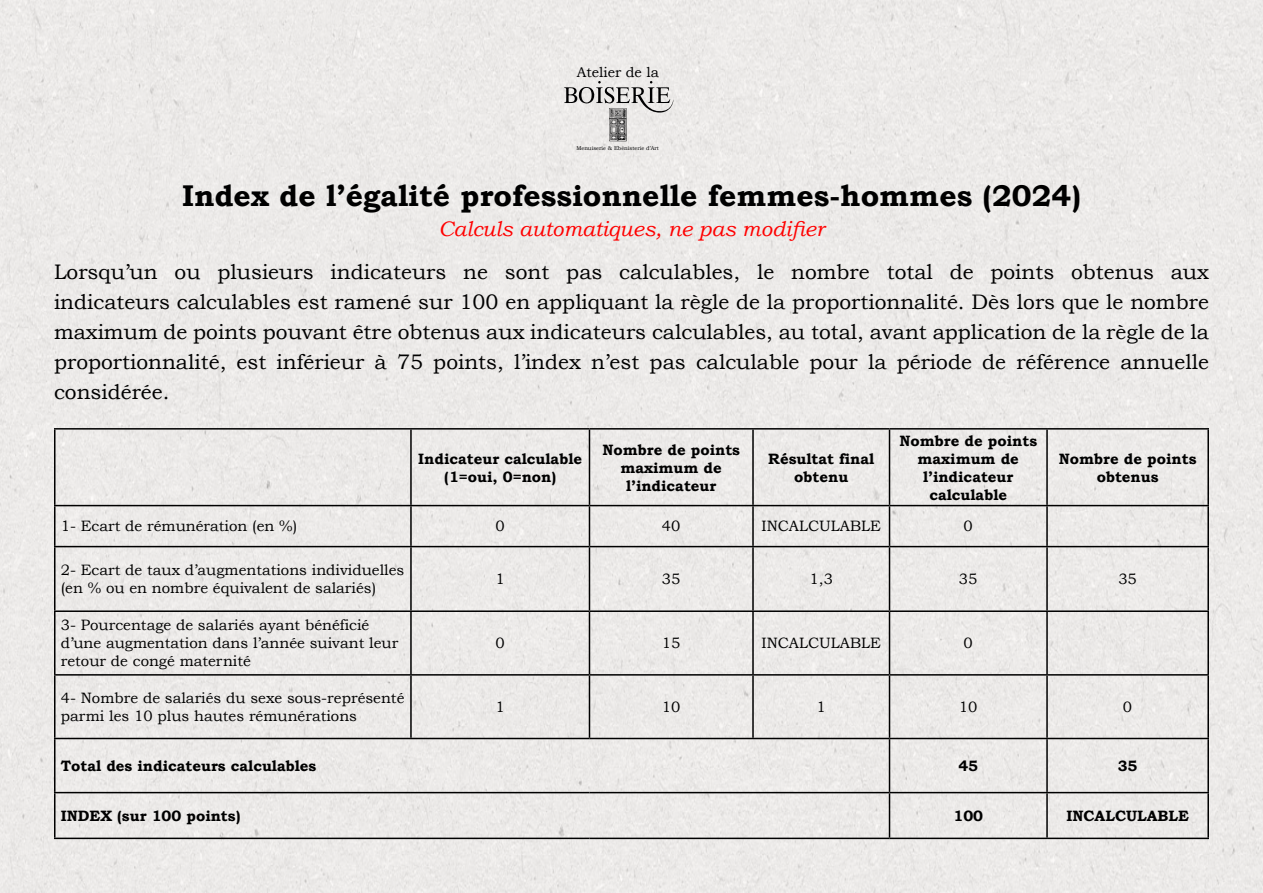
<style>
.page{position:relative;width:1263px;height:893px;background:#eceae8}
.page>*{position:absolute;margin:0;border:0;box-sizing:border-box;transform-origin:0 0}
.t1{font:700 30px "Bookman Old Style";color:#000}
.t2{font:21px/30px "Bookman Old Style";color:#000;text-align:justify}
.t3{font:italic 21px "Bookman Old Style";color:#f00}
.t4{font:15px/18px "Bookman Old Style";color:#000}
.t5{font:700 15px "Bookman Old Style";color:#000}
.t6{font:14.1px "Bookman Old Style";color:#000001}
.t7{font:5.55px "Bookman Old Style";color:#000001}
</style>
<div class="page">
<svg style="left:564px;top:81px;width:109px;height:60px;background:#cccac9"></svg>
<hr style="left:54px;top:428px;width:357px;height:2px;background:#000">
<hr style="left:54px;top:430px;width:2px;height:75px;background:#000">
<hr style="left:411px;top:428px;width:178px;height:2px;background:#000">
<hr style="left:410px;top:430px;width:2px;height:75px;background:#000">
<hr style="left:589px;top:428px;width:164px;height:2px;background:#000">
<hr style="left:589px;top:430px;width:1px;height:75px;background:#000">
<hr style="left:753px;top:428px;width:136px;height:2px;background:#000">
<hr style="left:752px;top:430px;width:2px;height:75px;background:#000">
<hr style="left:889px;top:428px;width:158px;height:2px;background:#000">
<hr style="left:889px;top:430px;width:1px;height:75px;background:#000">
<hr style="left:1047px;top:428px;width:162px;height:2px;background:#000">
<hr style="left:1046px;top:430px;width:2px;height:75px;background:#000">
<hr style="left:1207px;top:430px;width:2px;height:75px;background:#000">
<hr style="left:54px;top:505px;width:357px;height:1px;background:#000">
<hr style="left:54px;top:506px;width:2px;height:40px;background:#000">
<hr style="left:411px;top:505px;width:178px;height:1px;background:#000">
<hr style="left:410px;top:506px;width:2px;height:40px;background:#000">
<hr style="left:589px;top:505px;width:164px;height:1px;background:#000">
<hr style="left:589px;top:506px;width:1px;height:40px;background:#000">
<hr style="left:753px;top:505px;width:136px;height:1px;background:#000">
<hr style="left:752px;top:506px;width:2px;height:40px;background:#000">
<hr style="left:889px;top:505px;width:158px;height:1px;background:#000">
<hr style="left:889px;top:506px;width:1px;height:40px;background:#000">
<hr style="left:1047px;top:505px;width:162px;height:1px;background:#000">
<hr style="left:1046px;top:506px;width:2px;height:40px;background:#000">
<hr style="left:1207px;top:506px;width:2px;height:40px;background:#000">
<hr style="left:54px;top:546px;width:357px;height:1px;background:#000">
<hr style="left:54px;top:547px;width:2px;height:63px;background:#000">
<hr style="left:411px;top:546px;width:178px;height:1px;background:#000">
<hr style="left:410px;top:547px;width:2px;height:63px;background:#000">
<hr style="left:589px;top:546px;width:164px;height:1px;background:#000">
<hr style="left:589px;top:547px;width:1px;height:63px;background:#000">
<hr style="left:753px;top:546px;width:136px;height:1px;background:#000">
<hr style="left:752px;top:547px;width:2px;height:63px;background:#000">
<hr style="left:889px;top:546px;width:158px;height:1px;background:#000">
<hr style="left:889px;top:547px;width:1px;height:63px;background:#000">
<hr style="left:1047px;top:546px;width:162px;height:1px;background:#000">
<hr style="left:1046px;top:547px;width:2px;height:63px;background:#000">
<hr style="left:1207px;top:547px;width:2px;height:63px;background:#000">
<hr style="left:54px;top:610px;width:357px;height:2px;background:#000">
<hr style="left:54px;top:612px;width:2px;height:62px;background:#000">
<hr style="left:411px;top:610px;width:178px;height:2px;background:#000">
<hr style="left:410px;top:612px;width:2px;height:62px;background:#000">
<hr style="left:589px;top:610px;width:164px;height:2px;background:#000">
<hr style="left:589px;top:612px;width:1px;height:62px;background:#000">
<hr style="left:753px;top:610px;width:136px;height:2px;background:#000">
<hr style="left:752px;top:612px;width:2px;height:62px;background:#000">
<hr style="left:889px;top:610px;width:158px;height:2px;background:#000">
<hr style="left:889px;top:612px;width:1px;height:62px;background:#000">
<hr style="left:1047px;top:610px;width:162px;height:2px;background:#000">
<hr style="left:1046px;top:612px;width:2px;height:62px;background:#000">
<hr style="left:1207px;top:612px;width:2px;height:62px;background:#000">
<hr style="left:54px;top:674px;width:357px;height:2px;background:#000">
<hr style="left:54px;top:676px;width:2px;height:62px;background:#000">
<hr style="left:411px;top:674px;width:178px;height:2px;background:#000">
<hr style="left:410px;top:676px;width:2px;height:62px;background:#000">
<hr style="left:589px;top:674px;width:164px;height:2px;background:#000">
<hr style="left:589px;top:676px;width:1px;height:62px;background:#000">
<hr style="left:753px;top:674px;width:136px;height:2px;background:#000">
<hr style="left:752px;top:676px;width:2px;height:62px;background:#000">
<hr style="left:889px;top:674px;width:158px;height:2px;background:#000">
<hr style="left:889px;top:676px;width:1px;height:62px;background:#000">
<hr style="left:1047px;top:674px;width:162px;height:2px;background:#000">
<hr style="left:1046px;top:676px;width:2px;height:62px;background:#000">
<hr style="left:1207px;top:676px;width:2px;height:62px;background:#000">
<hr style="left:54px;top:738px;width:357px;height:1px;background:#000">
<hr style="left:54px;top:739px;width:2px;height:53px;background:#000">
<hr style="left:411px;top:738px;width:178px;height:1px;background:#000">
<hr style="left:589px;top:738px;width:164px;height:1px;background:#000">
<hr style="left:753px;top:738px;width:136px;height:1px;background:#000">
<hr style="left:889px;top:738px;width:158px;height:1px;background:#000">
<hr style="left:889px;top:739px;width:1px;height:53px;background:#000">
<hr style="left:1047px;top:738px;width:162px;height:1px;background:#000">
<hr style="left:1046px;top:739px;width:2px;height:53px;background:#000">
<hr style="left:1207px;top:739px;width:2px;height:53px;background:#000">
<hr style="left:54px;top:792px;width:357px;height:1px;background:#000">
<hr style="left:54px;top:793px;width:2px;height:45px;background:#000">
<hr style="left:411px;top:792px;width:178px;height:1px;background:#000">
<hr style="left:589px;top:792px;width:164px;height:1px;background:#000">
<hr style="left:753px;top:792px;width:136px;height:1px;background:#000">
<hr style="left:889px;top:792px;width:158px;height:1px;background:#000">
<hr style="left:889px;top:793px;width:1px;height:45px;background:#000">
<hr style="left:1047px;top:792px;width:162px;height:1px;background:#000">
<hr style="left:1046px;top:793px;width:2px;height:45px;background:#000">
<hr style="left:1207px;top:793px;width:2px;height:45px;background:#000">
<hr style="left:54px;top:838px;width:357px;height:1px;background:#000">
<hr style="left:411px;top:838px;width:178px;height:1px;background:#000">
<hr style="left:589px;top:838px;width:164px;height:1px;background:#000">
<hr style="left:753px;top:838px;width:136px;height:1px;background:#000">
<hr style="left:889px;top:838px;width:158px;height:1px;background:#000">
<hr style="left:1047px;top:838px;width:162px;height:1px;background:#000">
<p class="t6" style="left:577px;top:63px;width:84px">Atelier de la</p>
<p class="t7" style="left:576px;top:145px;width:84px">Menuiserie &amp; Ebénisterie d’Art</p>
<p class="t1" style="left:182px;top:178px;width:900px">Index de l’égalité professionnelle femmes-hommes (2024)</p>
<p class="t3" style="left:438px;top:215px;width:387px">Calculs automatiques, ne pas modifier</p>
<p class="t2" style="left:54px;top:257px;width:1156px">Lorsqu’un ou plusieurs indicateurs ne sont pas calculables, le nombre total de points obtenus aux indicateurs calculables est ramené sur 100 en appliquant la règle de la proportionnalité. Dès lors que le nombre maximum de points pouvant être obtenus aux indicateurs calculables, au total, avant application de la règle de la proportionnalité, est inférieur à 75 points, l’index n’est pas calculable pour la période de référence annuelle considérée.</p>
<p class="t5" style="left:418px;top:449px;width:165px">Indicateur calculable</p>
<p class="t5" style="left:444px;top:467px;width:113px">(1=oui, 0=non)</p>
<p class="t5" style="left:602px;top:440px;width:139px">Nombre de points</p>
<p class="t5" style="left:620px;top:458px;width:103px">maximum de</p>
<p class="t5" style="left:626px;top:476px;width:92px">l’indicateur</p>
<p class="t5" style="left:768px;top:449px;width:107px">Résultat final</p>
<p class="t5" style="left:794px;top:467px;width:55px">obtenu</p>
<p class="t5" style="left:899px;top:431px;width:139px">Nombre de points</p>
<p class="t5" style="left:917px;top:449px;width:103px">maximum de</p>
<p class="t5" style="left:923px;top:467px;width:92px">l’indicateur</p>
<p class="t5" style="left:929px;top:485px;width:79px">calculable</p>
<p class="t5" style="left:1059px;top:449px;width:139px">Nombre de points</p>
<p class="t5" style="left:1097px;top:467px;width:63px">obtenus</p>
<p class="t4" style="left:61px;top:517px;width:238px">1- Ecart de rémunération (en %)</p>
<p class="t4" style="left:496px;top:517px;width:11px">0</p>
<p class="t4" style="left:662px;top:517px;width:20px">40</p>
<p class="t4" style="left:761px;top:517px;width:121px">INCALCULABLE</p>
<p class="t4" style="left:964px;top:517px;width:11px">0</p>
<p class="t4" style="left:61px;top:561px;width:345px">2- Ecart de taux d’augmentations individuelles</p>
<p class="t4" style="left:61px;top:579px;width:317px">(en % ou en nombre équivalent de salariés)</p>
<p class="t4" style="left:496px;top:570px;width:11px">1</p>
<p class="t4" style="left:662px;top:570px;width:20px">35</p>
<p class="t4" style="left:809px;top:570px;width:25px">1,3</p>
<p class="t4" style="left:959px;top:570px;width:20px">35</p>
<p class="t4" style="left:1118px;top:570px;width:20px">35</p>
<p class="t4" style="left:61px;top:616px;width:339px">3- Pourcentage de salariés ayant bénéficié d’une augmentation dans l’année suivant leur retour de congé maternité</p>
<p class="t4" style="left:61px;top:689px;width:345px">4- Nombre de salariés du sexe sous-représenté</p>
<p class="t4" style="left:61px;top:707px;width:298px">parmi les 10 plus hautes rémunérations</p>
<p class="t4" style="left:496px;top:634px;width:11px">0</p>
<p class="t4" style="left:662px;top:634px;width:20px">15</p>
<p class="t4" style="left:761px;top:634px;width:121px">INCALCULABLE</p>
<p class="t4" style="left:964px;top:634px;width:11px">0</p>
<p class="t4" style="left:496px;top:698px;width:11px">1</p>
<p class="t4" style="left:662px;top:698px;width:20px">10</p>
<p class="t4" style="left:817px;top:698px;width:11px">1</p>
<p class="t4" style="left:959px;top:698px;width:20px">10</p>
<p class="t4" style="left:1123px;top:698px;width:11px">0</p>
<p class="t5" style="left:61px;top:757px;width:257px">Total des indicateurs calculables</p>
<p class="t5" style="left:958px;top:757px;width:21px">45</p>
<p class="t5" style="left:1118px;top:757px;width:21px">35</p>
<p class="t5" style="left:61px;top:807px;width:181px">INDEX (sur 100 points)</p>
<p class="t5" style="left:953px;top:807px;width:31px">100</p>
<p class="t5" style="left:1066px;top:807px;width:124px">INCALCULABLE</p>
</div>
